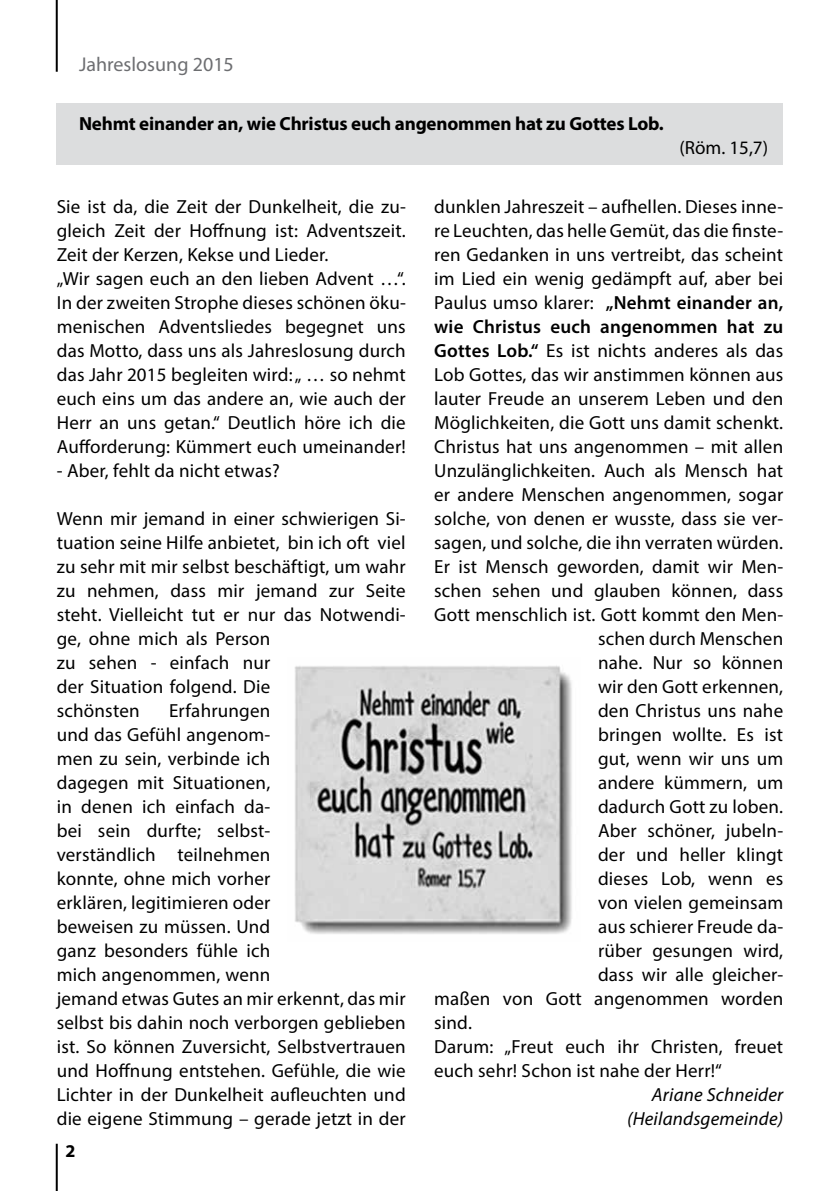
<style>
.page{position:relative;width:840px;height:1191px;background:#fff}
.page>*{position:absolute;margin:0;border:0;box-sizing:border-box;transform-origin:0 0}
.t1{font:20px "Myriad Pro";color:#6d6e71}
.t2{font:19px/24px "Myriad Pro";letter-spacing:.01em;color:#000}
.t3{font:700 19px "Myriad Pro";letter-spacing:-.01em;color:#000}
.t4{font:italic 19px/24px "Myriad Pro";letter-spacing:.01em;color:#000;text-align:right}
.t5{font:600 19px "Myriad Pro";letter-spacing:.01em;color:#000}
.t6{font:700 18px "Myriad Pro";color:#000}
.s1{font-weight:600}
</style>
<div class="page">
<div style="left:57px;top:103px;width:725px;height:61px;background:#dcddde"></div>
<hr style="left:56px;top:0;width:2px;height:72px;background:#000">
<hr style="left:56px;top:1143px;width:2px;height:48px;background:#000">
<img style="left:295px;top:665px;width:277px;height:269px">
<p class="t1" style="left:79px;top:52px;width:156px">Jahreslosung 2015</p>
<p class="t3" style="left:79px;top:112px;width:586px">Nehmt einander an, wie Christus euch angenommen hat zu Gottes Lob.</p>
<p class="t2" style="left:679px;top:136px;width:90px">(Röm. 15,7)</p>
<p class="t2" style="left:57px;top:194px;width:350px">Sie ist da, die Zeit der Dunkelheit, die zu&shy;gleich Zeit der Hoffnung ist: Adventszeit.<br>Zeit der Kerzen, Kekse und Lieder.<br>„Wir sagen euch an den lieben Advent …“.<br>In der zweiten Strophe dieses schönen öku&shy;menischen Adventsliedes begegnet uns das Motto, dass uns als Jahreslosung durch das Jahr 2015 begleiten wird: „ … so nehmt euch eins um das andere an, wie auch der Herr an uns getan.“ Deutlich höre ich die Aufforderung: Kümmert euch umeinander!</p>
<p class="t2" style="left:57px;top:458px;width:224px">- Aber, fehlt da nicht etwas?</p>
<p class="t2" style="left:57px;top:506px;width:350px">Wenn mir jemand in einer schwierigen Si&shy;tuation seine Hilfe anbietet, bin ich oft viel zu sehr mit mir selbst beschäftigt, um wahr zu nehmen, dass mir jemand zur Seite steht. Vielleicht tut er nur das Notwendi&shy;ge, ohne mich als Person<br>zu sehen - einfach nur<br>der Situation folgend. Die<br>schönsten</p>
<p class="t2" style="left:57px;top:698px;width:350px;text-indent:112px">Erfahrungen<br>und das Gefühl angenom-<br>men zu sein, verbinde ich<br>dagegen mit Situationen,<br>in denen ich einfach da-<br>bei sein durfte; selbst-<br>verständlich teilnehmen<br>konnte, ohne mich vorher<br>erklären, legitimieren oder<br>beweisen zu müssen. Und<br>ganz besonders fühle ich<br>mich angenommen, wenn<br>jemand etwas Gutes an mir erkennt, das mir selbst bis dahin noch verborgen geblieben ist. So können Zuversicht, Selbstvertrauen und Hoffnung entstehen. Gefühle, die wie<br>Lichter in der Dunkelheit aufleuchten und die eigene Stimmung – gerade jetzt in der</p>
<p class="t6" style="left:65px;top:1139px;width:11px">2</p>
<p class="t2" style="left:434px;top:194px;width:350px">dunklen Jahreszeit – aufhellen. Dieses inne-</p>
<p class="t2" style="left:434px;top:218px;width:350px">re Leuchten, das helle Gemüt, das die finste-</p>
<p class="t2" style="left:434px;top:242px;width:350px">ren Gedanken in uns vertreibt, das scheint</p>
<p class="t2" style="left:434px;top:266px;width:350px">im Lied ein wenig gedämpft auf, aber bei</p>
<p class="t2" style="left:434px;top:290px;width:350px">Paulus umso klarer: <span class="s1">„Nehmt einander an,</span></p>
<p class="t5" style="left:434px;top:314px;width:350px">wie Christus euch angenommen hat zu</p>
<p class="t2" style="left:434px;top:338px;width:350px"><span class="s1">Gottes Lob.“</span> Es ist nichts anderes als das</p>
<p class="t2" style="left:434px;top:362px;width:350px">Lob Gottes, das wir anstimmen können aus</p>
<p class="t2" style="left:434px;top:386px;width:350px">lauter Freude an unserem Leben und den</p>
<p class="t2" style="left:434px;top:410px;width:350px">Möglichkeiten, die Gott uns damit schenkt.</p>
<p class="t2" style="left:434px;top:434px;width:350px">Christus hat uns angenommen – mit allen</p>
<p class="t2" style="left:434px;top:458px;width:350px">Unzulänglichkeiten. Auch als Mensch hat</p>
<p class="t2" style="left:434px;top:482px;width:350px">er andere Menschen angenommen, sogar</p>
<p class="t2" style="left:434px;top:506px;width:350px">solche, von denen er wusste, dass sie ver-</p>
<p class="t2" style="left:434px;top:530px;width:350px">sagen, und solche, die ihn verraten würden.</p>
<p class="t2" style="left:434px;top:554px;width:350px">Er ist Mensch geworden, damit wir Men-</p>
<p class="t2" style="left:434px;top:578px;width:350px">schen sehen und glauben können, dass</p>
<p class="t2" style="left:434px;top:602px;width:350px">Gott menschlich ist. Gott kommt den Men-</p>
<p class="t2" style="left:597px;top:626px;width:187px">schen durch Menschen</p>
<p class="t2" style="left:597px;top:650px;width:187px">nahe. Nur so können</p>
<p class="t2" style="left:597px;top:674px;width:187px">wir den Gott erkennen,</p>
<p class="t2" style="left:597px;top:698px;width:187px">den Christus uns nahe</p>
<p class="t2" style="left:597px;top:722px;width:187px">bringen wollte. Es ist</p>
<p class="t2" style="left:597px;top:746px;width:186px">gut, wenn wir uns um</p>
<p class="t2" style="left:597px;top:770px;width:187px">andere kümmern, um</p>
<p class="t2" style="left:597px;top:794px;width:187px">dadurch Gott zu loben.</p>
<p class="t2" style="left:597px;top:818px;width:187px">Aber schöner, jubeln-</p>
<p class="t2" style="left:597px;top:842px;width:187px">der und heller klingt</p>
<p class="t2" style="left:597px;top:866px;width:187px">dieses Lob, wenn es</p>
<p class="t2" style="left:597px;top:890px;width:187px">von vielen gemeinsam</p>
<p class="t2" style="left:597px;top:914px;width:187px">aus schierer Freude da-</p>
<p class="t2" style="left:597px;top:938px;width:187px">rüber gesungen wird,</p>
<p class="t2" style="left:597px;top:962px;width:187px">dass wir alle gleicher-</p>
<p class="t2" style="left:434px;top:986px;width:350px">maßen von Gott angenommen worden</p>
<p class="t2" style="left:434px;top:1010px;width:39px">sind.</p>
<p class="t2" style="left:434px;top:1034px;width:350px">Darum: „Freut euch ihr Christen, freuet</p>
<p class="t2" style="left:434px;top:1058px;width:289px">euch sehr! Schon ist nahe der Herr!“</p>
<p class="t4" style="left:626px;top:1082px;width:157px">Ariane Schneider (Heilandsgemeinde)</p>
</div>
